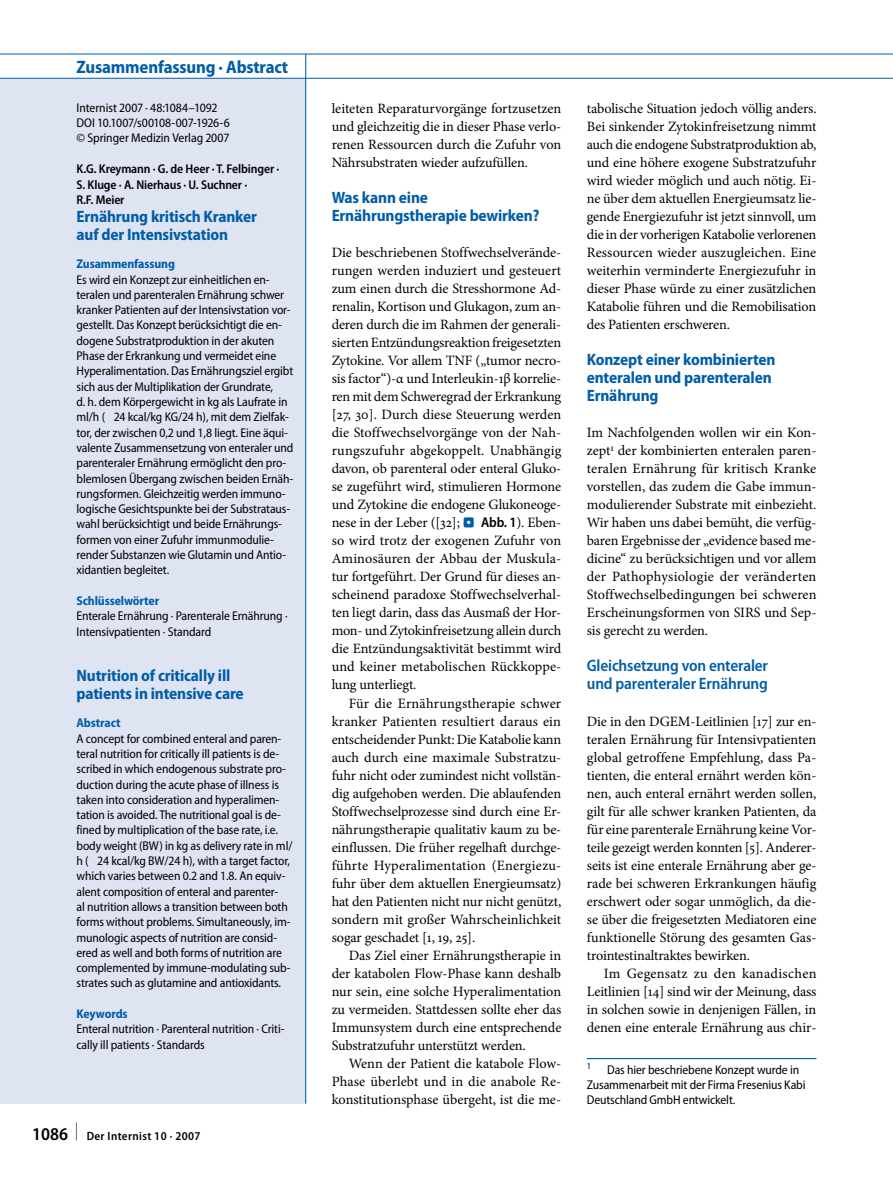
<style>
.page{position:relative;width:893px;height:1178px;background:#fff}
.page>*{position:absolute;margin:0;border:0;box-sizing:border-box;transform-origin:0 0}
._001_rubrik{font:700 semi-condensed 18px "Myriad Pro";letter-spacing:-.01em;color:#005da8}
._012_u1{font:700 semi-condensed 16.5px/18px "Myriad Pro";letter-spacing:-.01em;color:#005da8}
._013_u2{font:600 semi-condensed 16.5px/18px "Myriad Pro";letter-spacing:-.01em;color:#005da8}
._103_abstract_u1_eng{font:700 semi-condensed 16.5px/18px "Myriad Pro";letter-spacing:-.01em;color:#005da8}
._103_abstract_u1{font:700 semi-condensed 16.5px/18px "Myriad Pro";letter-spacing:-.01em;color:#005da8}
._010_fliesstext_ohne{font:14.25px/18px "Minion Pro";letter-spacing:-.005em;color:#000;text-align:justify}
._010_fliesstext_mit{font:14.25px/18px "Minion Pro";letter-spacing:-.01em;color:#000;text-align:justify}
._104_abstract_text_o{font:semi-condensed 12.75px/15.3px "Myriad Pro";letter-spacing:-.01em;color:#000}
._041_fussnote_fortse{font:semi-condensed 12.75px/15px "Myriad Pro";letter-spacing:-.01em;color:#000}
._002_quelle_doi{font:semi-condensed 12.75px "Myriad Pro";letter-spacing:-.005em;color:#000}
._102_abstract_autore{font:600 semi-condensed 12.75px/15.3px "Myriad Pro";letter-spacing:-.01em;color:#000}
._105_abstract_u2{font:700 semi-condensed 12.75px "Myriad Pro";letter-spacing:-.01em;color:#005da8}
._105_abstract_u2_eng{font:700 semi-condensed 12.75px "Myriad Pro";letter-spacing:-.015em;color:#005da8}
.t1{font:600 semi-condensed 12px "Myriad Pro";letter-spacing:.03em;color:#000}
.s1{font-size:18px}
.s2{font-family:"S Buttons";font-size:13.5px;color:#005da8}
.s3{font-family:"Myriad Pro";font-weight:600;font-stretch:semi-condensed}
</style>
<div class="page">
<hr style="left:587px;top:1058px;width:229px;height:1px;background:#005da8">
<div style="left:0;top:78px;width:306px;height:1025px;background:#dfe4f2"></div>
<hr style="left:305px;top:54px;width:1px;height:1049px;background:#005da8">
<hr style="left:0;top:54px;width:893px;height:1px;background:#005da8">
<hr style="left:0;top:78px;width:893px;height:1px;background:#005da8">
<p class="_001_rubrik" style="left:77px;top:57px;width:213px">Zusammenfassung · Abstract</p>
<p class="_002_quelle_doi" style="left:77px;top:101px;width:143px">Internist 2007 · 48:1084–1092</p>
<p class="_002_quelle_doi" style="left:77px;top:116px;width:155px">DOI 10.1007/s00108-007-1926-6</p>
<p class="_002_quelle_doi" style="left:77px;top:131px;width:154px">© Springer Medizin Verlag 2007</p>
<p class="_102_abstract_autore" style="left:77px;top:162px;width:204px">K.G. Kreymann · G. de Heer · T. Felbinger ·<br>S. Kluge · A. Nierhaus · U. Suchner ·<br>R.F. Meier</p>
<p class="_103_abstract_u1" style="left:77px;top:208px;width:182px">Ernährung kritisch Kranker auf der Intensivstation</p>
<p class="_105_abstract_u2" style="left:77px;top:257px;width:100px">Zusammenfassung</p>
<p class="_104_abstract_text_o" style="left:77px;top:272px;width:218px">Es wird ein Konzept zur einheitlichen en&shy;teralen und parenteralen Ernährung schwer kranker Patienten auf der Intensivstation vor&shy;gestellt. Das Konzept berücksichtigt die en&shy;dogene Substratproduktion in der akuten Phase der Erkrankung und vermeidet eine Hyperalimentation. Das Ernährungsziel ergibt sich aus der Multiplikation der Grundrate,<br>d. h. dem Körpergewicht in kg als Laufrate in ml/h (≙ 24 kcal/kg KG/24 h), mit dem Zielfak&shy;tor, der zwischen 0,2 und 1,8 liegt. Eine äqui&shy;valente Zusammensetzung von enteraler und parenteraler Ernährung ermöglicht den pro&shy;blemlosen Übergang zwischen beiden Ernäh&shy;rungsformen. Gleichzeitig werden immuno&shy;logische Gesichtspunkte bei der Substrataus&shy;wahl berücksichtigt und beide Ernährungs&shy;formen von einer Zufuhr immunmodulie&shy;render Substanzen wie Glutamin und Antio&shy;xidantien begleitet.</p>
<p class="_105_abstract_u2" style="left:77px;top:593px;width:84px">Schlüsselwörter</p>
<p class="_104_abstract_text_o" style="left:77px;top:608px;width:213px">Enterale Ernährung · Parenterale Ernährung ·<br>Intensivpatienten · Standard</p>
<p class="_103_abstract_u1_eng" style="left:77px;top:667px;width:169px">Nutrition of critically ill patients in intensive care</p>
<p class="_105_abstract_u2" style="left:77px;top:716px;width:45px">Abstract</p>
<p class="_104_abstract_text_o" style="left:77px;top:731px;width:217px">A concept for combined enteral and paren&shy;teral nutrition for critically ill patients is de&shy;scribed in which endogenous substrate pro&shy;duction during the acute phase of illness is taken into consideration and hyperalimen&shy;tation is avoided. The nutritional goal is de&shy;fined by multiplication of the base rate, i.e. body weight (BW) in kg as delivery rate in ml/ h (≙ 24 kcal/kg BW/24 h), with a target factor, which varies between 0.2 and 1.8. An equiv&shy;alent composition of enteral and parenter-<br>al nutrition allows a transition between both forms without problems. Simultaneously, im&shy;munologic aspects of nutrition are consid&shy;ered as well and both forms of nutrition are complemented by immune-modulating sub&shy;strates such as glutamine and antioxidants.</p>
<p class="_105_abstract_u2_eng" style="left:77px;top:1007px;width:53px">Keywords</p>
<p class="_104_abstract_text_o" style="left:77px;top:1022px;width:209px">Enteral nutrition · Parenteral nutrition · Criti&shy;cally ill patients · Standards</p>
<p class="t1" style="left:32px;top:1129px;width:170px"><span class="s1">1086 </span><sup>|</sup> Der Internist 10 · 2007</p>
<p class="_010_fliesstext_mit" style="left:332px;top:100px;width:231px">leiteten Reparaturvorgänge fortzusetzen und gleichzeitig die in dieser Phase verlo&shy;renen Ressourcen durch die Zufuhr von Nährsubstraten wieder aufzufüllen.</p>
<p class="_012_u1" style="left:332px;top:189px;width:209px">Was kann eine<br>Ernährungstherapie bewirken?</p>
<p class="_010_fliesstext_ohne" style="left:332px;top:244px;width:231px">Die beschriebenen Stoffwechselverände&shy;rungen werden induziert und gesteuert zum einen durch die Stresshormone Ad&shy;renalin, Kortison und Glukagon, zum an&shy;deren durch die im Rahmen der generali&shy;sierten Entzündungsreaktion freigesetzten Zytokine. Vor allem TNF („tumor necro&shy;sis factor“)-α und Interleukin-1β korrelie&shy;ren mit dem Schweregrad der Erkrankung [27, 30]. Durch diese Steuerung werden die Stoffwechselvorgänge von der Nah&shy;rungszufuhr abgekoppelt. Unabhängig davon, ob parenteral oder enteral Gluko&shy;se zugeführt wird, stimulieren Hormone und Zytokine die endogene Glukoneoge&shy;nese in der Leber ([32]; <span class="s2">.</span> <span class="s3">Abb. 1</span>). Eben&shy;so wird trotz der exogenen Zufuhr von Aminosäuren der Abbau der Muskula&shy;tur fortgeführt. Der Grund für dieses an&shy;scheinend paradoxe Stoffwechselverhal&shy;ten liegt darin, dass das Ausmaß der Hor&shy;mon- und Zytokinfreisetzung allein durch die Entzündungsaktivität bestimmt wird und keiner metabolischen Rückkoppe&shy;lung unterliegt.</p>
<p class="_010_fliesstext_mit" style="left:332px;top:694px;width:231px;text-indent:17px">Für die Ernährungstherapie schwer kranker Patienten resultiert daraus ein entscheidender Punkt: Die Katabolie kann auch durch eine maximale Substratzu&shy;fuhr nicht oder zumindest nicht vollstän&shy;dig aufgehoben werden. Die ablaufenden Stoffwechselprozesse sind durch eine Er&shy;nährungstherapie qualitativ kaum zu be&shy;einflussen. Die früher regelhaft durchge&shy;führte Hyperalimentation (Energiezu&shy;fuhr über dem aktuellen Energieumsatz) hat den Patienten nicht nur nicht genützt, sondern mit großer Wahrscheinlichkeit sogar geschadet [1, 19, 25].</p>
<p class="_010_fliesstext_mit" style="left:332px;top:946px;width:231px;text-indent:17px">Das Ziel einer Ernährungstherapie in der katabolen Flow-Phase kann deshalb nur sein, eine solche Hyperalimentation zu vermeiden. Stattdessen sollte eher das Immunsystem durch eine entsprechende Substratzufuhr unterstützt werden.</p>
<p class="_010_fliesstext_mit" style="left:332px;top:1054px;width:231px;text-indent:17px">Wenn der Patient die katabole Flow-Phase überlebt und in die anabole Re&shy;konstitutionsphase übergeht, ist die me-</p>
<p class="_010_fliesstext_mit" style="left:587px;top:100px;width:231px">tabolische Situation jedoch völlig anders.<br>Bei sinkender Zytokinfreisetzung nimmt auch die endogene Substratproduktion ab, und eine höhere exogene Substratzufuhr wird wieder möglich und auch nötig. Ei&shy;ne über dem aktuellen Energieumsatz lie&shy;gende Energiezufuhr ist jetzt sinnvoll, um die in der vorherigen Katabolie verlorenen Ressourcen wieder auszugleichen. Eine weiterhin verminderte Energiezufuhr in dieser Phase würde zu einer zusätzlichen Katabolie führen und die Remobilisation des Patienten erschweren.</p>
<p class="_012_u1" style="left:587px;top:351px;width:190px">Konzept einer kombinierten enteralen und parenteralen<br>Ernährung</p>
<p class="_010_fliesstext_ohne" style="left:587px;top:424px;width:231px">Im Nachfolgenden wollen wir ein Kon&shy;zept der kombinierten enteralen paren&shy;teralen Ernährung für kritisch Kranke vorstellen, das zudem die Gabe immun&shy;modulierender Substrate mit einbezieht.<br>Wir haben uns dabei bemüht, die verfüg&shy;baren Ergebnisse der „evidence based me&shy;dicine“ zu berücksichtigen und vor allem der Pathophysiologie der veränderten Stoffwechselbedingungen bei schweren Erscheinungsformen von SIRS und Sep&shy;sis gerecht zu werden.</p>
<p class="_013_u2" style="left:587px;top:657px;width:183px">Gleichsetzung von enteraler und parenteraler Ernährung</p>
<p class="_010_fliesstext_ohne" style="left:587px;top:712px;width:231px">Die in den DGEM-Leitlinien [17] zur en&shy;teralen Ernährung für Intensivpatienten global getroffene Empfehlung, dass Pa&shy;tienten, die enteral ernährt werden kön&shy;nen, auch enteral ernährt werden sollen, gilt für alle schwer kranken Patienten, da für eine parenterale Ernährung keine Vor&shy;teile gezeigt werden konnten [5]. Anderer&shy;seits ist eine enterale Ernährung aber ge&shy;rade bei schweren Erkrankungen häufig erschwert oder sogar unmöglich, da die&shy;se über die freigesetzten Mediatoren eine funktionelle Störung des gesamten Gas&shy;trointestinaltraktes bewirken.</p>
<p class="_010_fliesstext_mit" style="left:587px;top:964px;width:231px;text-indent:17px">Im Gegensatz zu den kanadischen Leitlinien [14] sind wir der Meinung, dass in solchen sowie in denjenigen Fällen, in denen eine enterale Ernährung aus chir-</p>
<p class="_041_fussnote_fortse" style="left:587px;top:1062px;width:220px;text-indent:20px">Das hier beschriebene Konzept wurde in<br>Zusammenarbeit mit der Firma Fresenius Kabi<br>Deutschland GmbH entwickelt.</p>
</div>
